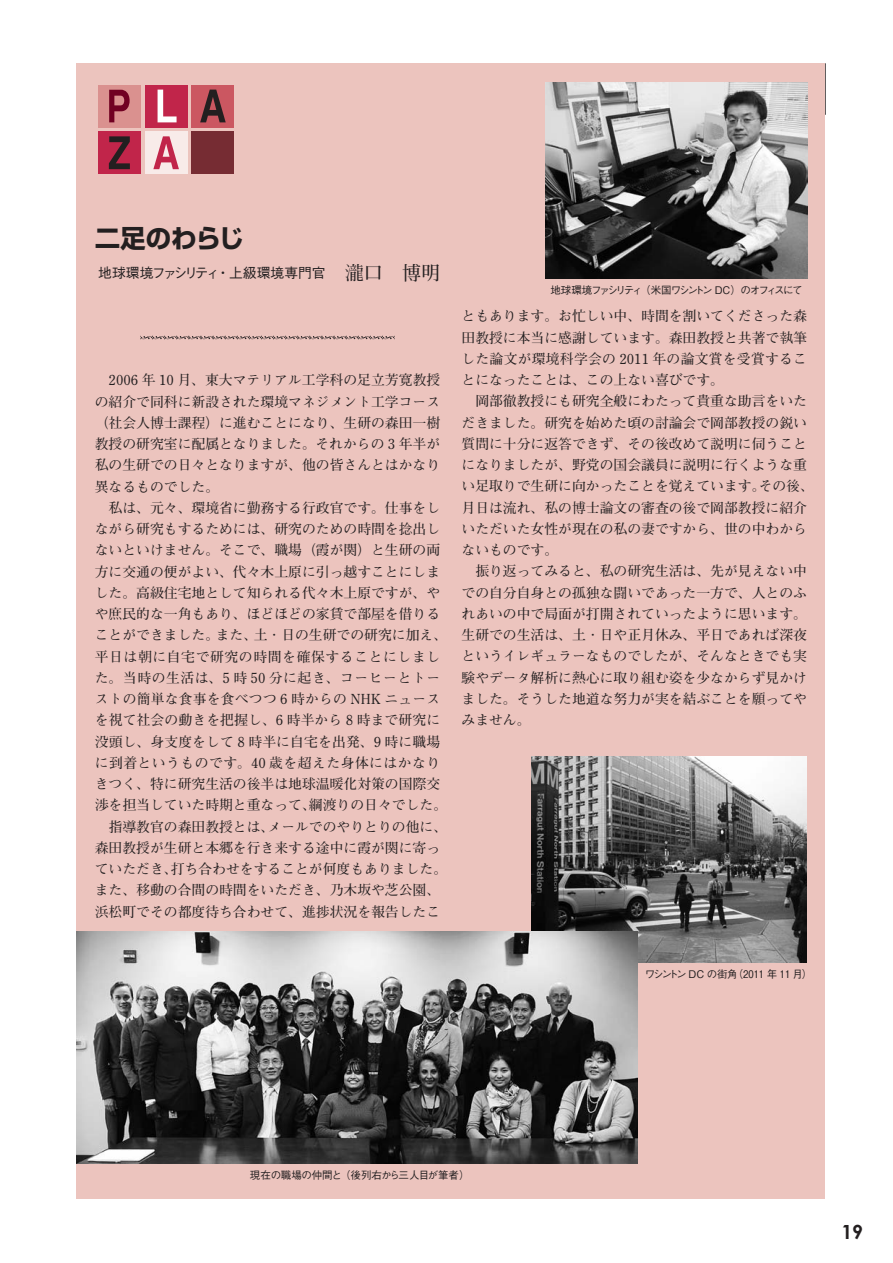
<style>
.page{position:relative;width:893px;height:1263px;background:#fff}
.page>*{position:absolute;margin:0;border:0;box-sizing:border-box;transform-origin:0 0}
.t1{font:25.5px "Shin Go Pr 5 Bold 90 msp RKSJ H";color:#231f20}
.t2{font:700 19.5px "Century Gothic";color:#231f20}
.t3{font:13.8px/21.3px "Futo Min A101 Pr 5 Bold 90 msp RKSJ H";color:#231f20}
.t4{font:13.8px "Gothic BBB Pr 5 Medium 90 msp RKSJ H";color:#231f20}
.t5{font:10.5px "Gothic BBB Pr 5 Medium 90 msp RKSJ H";letter-spacing:-.03em;color:#231f20}
.t6{font:10.5px "Gothic BBB Pr 5 Medium 90 msp RKSJ H";letter-spacing:-.195em;color:#231f20}
.s1{font-family:"Futo Min A101 Pr 5 Bold 90 msp RKSJ H";font-size:19.2px}
</style>
<div class="page">
<div style="left:77px;top:64px;width:748px;height:1135px;background:#ecc4be"></div>
<svg style="left:140px;top:335px;width:255px;height:5px"></svg>
<div style="left:98px;top:85px;width:43px;height:42px;background:#da918f"></div>
<div style="left:145px;top:85px;width:42px;height:42px;background:#c1254a"></div>
<div style="left:192px;top:85px;width:42px;height:42px;background:#cb5761"></div>
<div style="left:192px;top:132px;width:42px;height:42px;background:#762c33"></div>
<div style="left:98px;top:132px;width:43px;height:42px;background:#c1254a"></div>
<div style="left:145px;top:132px;width:42px;height:42px;background:#f8ebe9"></div>
<svg style="left:153px;top:136px;width:26px;height:33px"></svg>
<svg style="left:109px;top:136px;width:21px;height:33px"></svg>
<svg style="left:200px;top:90px;width:26px;height:32px"></svg>
<svg style="left:158px;top:90px;width:19px;height:32px"></svg>
<svg style="left:109px;top:90px;width:21px;height:32px"></svg>
<img style="left:532px;top:756px;width:275px;height:206px">
<img style="left:77px;top:932px;width:560px;height:231px">
<img style="left:545px;top:83px;width:262px;height:196px">
<p class="t1" style="left:95px;top:228px;width:151px">二足のわらじ</p>
<p class="t4" style="left:98px;top:268px;width:343px">地球環境ファシリティ・上級環境専門官<span class="s1">　瀧口　博明</span></p>
<p class="t3" style="left:95px;top:371px;width:354px">　2006 年 10 月、東大マテリアル工学科の足立芳寛教授の紹介で同科に新設された環境マネジメント工学コース（社会人博士課程）に進むことになり、生研の森田一樹教授の研究室に配属となりました。それからの 3 年半が私の生研での日々となりますが、他の皆さんとはかなり異なるものでした。<br>　私は、元々、環境省に勤務する行政官です。仕事をしながら研究もするためには、研究のための時間を捻出しないといけません。そこで、職場（霞が関）と生研の両方に交通の便がよい、代々木上原に引っ越すことにしました。高級住宅地として知られる代々木上原ですが、やや庶民的な一角もあり、ほどほどの家賃で部屋を借りることができました。また、土･日の生研での研究に加え、平日は朝に自宅で研究の時間を確保することにしました。当時の生活は、5 時 50 分に起き、コーヒーとトーストの簡単な食事を食べつつ 6 時からの NHK ニュースを視て社会の動きを把握し、6 時半から 8 時まで研究に没頭し、身支度をして 8 時半に自宅を出発、9 時に職場に到着というものです。40 歳を超えた身体にはかなりきつく、特に研究生活の後半は地球温暖化対策の国際交渉を担当していた時期と重なって、綱渡りの日々でした。　指導教官の森田教授とは、メールでのやりとりの他に、森田教授が生研と本郷を行き来する途中に霞が関に寄っていただき、打ち合わせをすることが何度もありました。また、移動の合間の時間をいただき、乃木坂や芝公園、浜松町でその都度待ち合わせて、進捗状況を報告したこ</p>
<p class="t6" style="left:550px;top:287px;width:254px">地球環境ファシリティ（米国ワシントン DC）のオフィスにて</p>
<p class="t3" style="left:461px;top:307px;width:354px">ともあります。お忙しい中、時間を割いてくださった森田教授に本当に感謝しています。森田教授と共著で執筆した論文が環境科学会の 2011 年の論文賞を受賞することになったことは、この上ない喜びです。<br>　岡部徹教授にも研究全般にわたって貴重な助言をいただきました。研究を始めた頃の討論会で岡部教授の鋭い質問に十分に返答できず、その後改めて説明に伺うことになりましたが、野党の国会議員に説明に行くような重い足取りで生研に向かったことを覚えています。その後、月日は流れ、私の博士論文の審査の後で岡部教授に紹介いただいた女性が現在の私の妻ですから、世の中わからないものです。<br>　振り返ってみると、私の研究生活は、先が見えない中での自分自身との孤独な闘いであった一方で、人とのふれあいの中で局面が打開されていったように思います。生研での生活は、土･日や正月休み、平日であれば深夜というイレギュラーなものでしたが、そんなときでも実験やデータ解析に熱心に取り組む姿を少なからず見かけました。そうした地道な努力が実を結ぶことを願ってやみません。</p>
<p class="t5" style="left:645px;top:970px;width:169px">ワシントン DC の街角（2011 年 11 月）</p>
<p class="t5" style="left:250px;top:1171px;width:221px">現在の職場の仲間と（後列右から三人目が筆者）</p>
<p class="t2" style="left:841px;top:1219px;width:23px">19</p>
</div>
